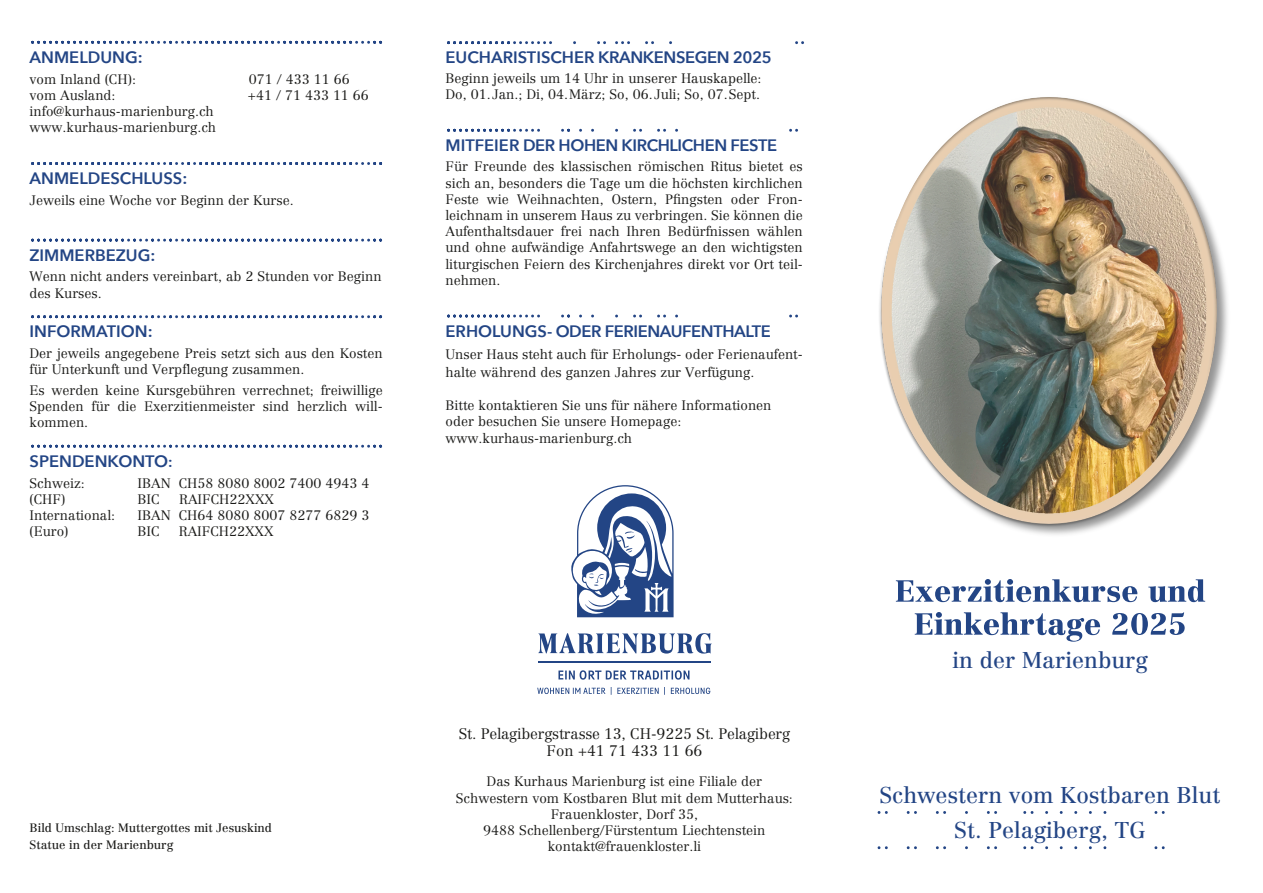
<style>
.page{position:relative;width:1263px;height:893px;background:#fff}
.page>*{position:absolute;margin:0;border:0;box-sizing:border-box;transform-origin:0 0}
.t1{font:22.5px "Centennial";color:#234585}
.t2{font:600 16.5px "Avenir Next";letter-spacing:-.025em;color:#234585}
.t3{font:600 16.5px "Avenir Next";color:#234585}
.t4{font:600 16.5px "Avenir Next";letter-spacing:-.02em;color:#234585}
.t5{font:300 15px "Centennial";letter-spacing:-.01em;color:#1a1a18}
.t6{font:300 13.5px "Centennial";color:#1a1a18}
.t7{font:12px "Centennial";color:#1a1a18}
.s1{font-size:15px}
</style>
<div class="page">
<svg style="left:31px;top:41px;width:352px;height:3px"></svg>
<svg style="left:31px;top:162px;width:352px;height:3px"></svg>
<svg style="left:31px;top:239px;width:352px;height:3px"></svg>
<svg style="left:31px;top:315px;width:352px;height:3px"></svg>
<svg style="left:31px;top:445px;width:352px;height:3px"></svg>
<svg style="left:447px;top:41px;width:356px;height:3px"></svg>
<svg style="left:447px;top:129px;width:351px;height:3px"></svg>
<svg style="left:447px;top:315px;width:351px;height:3px"></svg>
<svg style="left:896px;top:579px;width:241px;height:23px"></svg>
<svg style="left:1148px;top:579px;width:57px;height:23px"></svg>
<svg style="left:915px;top:612px;width:185px;height:30px"></svg>
<svg style="left:1112px;top:612px;width:73px;height:23px"></svg>
<img style="left:879px;top:97px;width:349px;height:438px">
<svg style="left:877px;top:811px;width:288px;height:3px"></svg>
<svg style="left:877px;top:846px;width:288px;height:3px"></svg>
<svg style="left:538px;top:633px;width:174px;height:21px"></svg>
<svg style="left:558px;top:670px;width:131px;height:10px"></svg>
<svg style="left:537px;top:687px;width:173px;height:8px"></svg>
<hr style="left:538px;top:661px;width:172px;height:1px;background:#234585">
<svg style="left:571px;top:485px;width:102px;height:132px"></svg>
<p class="t3" style="left:30px;top:47px;width:115px">ANMELDUNG:</p>
<p class="t6" style="left:30px;top:73px;width:108px">vom Inland (CH):</p>
<p class="t6" style="left:249px;top:73px;width:102px">071 / 433 11 66</p>
<p class="t6" style="left:30px;top:89px;width:88px">vom Ausland:</p>
<p class="t6" style="left:248px;top:89px;width:122px">+41 / 71 433 11 66</p>
<p class="t6" style="left:30px;top:105px;width:186px">info@kurhaus-marienburg.ch</p>
<p class="t6" style="left:30px;top:122px;width:188px">www.kurhaus-marienburg.ch</p>
<p class="t3" style="left:30px;top:168px;width:159px">ANMELDESCHLUSS:</p>
<p class="t6" style="left:30px;top:194px;width:266px">Jeweils eine Woche vor Beginn der Kurse.</p>
<p class="t3" style="left:30px;top:244px;width:127px">ZIMMERBEZUG:</p>
<p class="t6" style="left:30px;top:270px;width:353px">Wenn nicht anders vereinbart, ab 2 Stunden vor Beginn</p>
<p class="t6" style="left:30px;top:287px;width:74px">des Kurses.</p>
<p class="t3" style="left:30px;top:321px;width:125px">INFORMATION:</p>
<p class="t6" style="left:30px;top:347px;width:355px">Der jeweils angegebene Preis setzt sich aus den Kosten</p>
<p class="t6" style="left:30px;top:363px;width:276px">für Unterkunft und Verpflegung zusammen.</p>
<p class="t6" style="left:30px;top:384px;width:355px">Es werden keine Kursgebühren verrechnet; freiwillige</p>
<p class="t6" style="left:30px;top:400px;width:355px">Spenden für die Exerzitienmeister sind herzlich will-</p>
<p class="t6" style="left:30px;top:416px;width:60px">kommen.</p>
<p class="t3" style="left:30px;top:450px;width:145px">SPENDENKONTO<span class="s1">:</span></p>
<p class="t6" style="left:30px;top:477px;width:57px">Schweiz:</p>
<p class="t6" style="left:138px;top:477px;width:233px">IBAN CH58 8080 8002 7400 4943 4</p>
<p class="t6" style="left:30px;top:493px;width:37px">(CHF)</p>
<p class="t6" style="left:138px;top:493px;width:24px">BIC</p>
<p class="t6" style="left:179px;top:493px;width:96px">RAIFCH22XXX</p>
<p class="t6" style="left:30px;top:509px;width:87px">International:</p>
<p class="t6" style="left:138px;top:509px;width:233px">IBAN CH64 8080 8007 8277 6829 3</p>
<p class="t6" style="left:30px;top:525px;width:41px">(Euro)</p>
<p class="t6" style="left:138px;top:525px;width:24px">BIC</p>
<p class="t6" style="left:179px;top:525px;width:96px">RAIFCH22XXX</p>
<p class="t4" style="left:445px;top:47px;width:328px">EUCHARISTISCHER KRANKENSEGEN 2025</p>
<p class="t6" style="left:445px;top:72px;width:318px">Beginn jeweils um 14 Uhr in unserer Hauskapelle:</p>
<p class="t6" style="left:445px;top:88px;width:316px">Do, 01.Jan.; Di, 04.März; So, 06.Juli; So, 07.Sept.</p>
<p class="t2" style="left:445px;top:135px;width:333px">MITFEIER DER HOHEN KIRCHLICHEN FESTE</p>
<p class="t6" style="left:445px;top:161px;width:359px">Für Freunde des klassischen römischen Ritus bietet es</p>
<p class="t6" style="left:445px;top:177px;width:359px">sich an, besonders die Tage um die höchsten kirchlichen</p>
<p class="t6" style="left:445px;top:193px;width:359px">Feste wie Weihnachten, Ostern, Pfingsten oder Fron-</p>
<p class="t6" style="left:445px;top:209px;width:359px">leichnam in unserem Haus zu verbringen. Sie können die</p>
<p class="t6" style="left:445px;top:225px;width:359px">Aufenthaltsdauer frei nach Ihren Bedürfnissen wählen</p>
<p class="t6" style="left:445px;top:242px;width:359px">und ohne aufwändige Anfahrtswege an den wichtigsten</p>
<p class="t6" style="left:445px;top:258px;width:359px">liturgischen Feiern des Kirchenjahres direkt vor Ort teil-</p>
<p class="t6" style="left:445px;top:274px;width:56px">nehmen.</p>
<p class="t2" style="left:445px;top:320px;width:327px">ERHOLUNGS- ODER FERIENAUFENTHALTE</p>
<p class="t6" style="left:445px;top:348px;width:359px">Unser Haus steht auch für Erholungs- oder Ferienaufent-</p>
<p class="t6" style="left:445px;top:366px;width:310px">halte während des ganzen Jahres zur Verfügung.</p>
<p class="t6" style="left:445px;top:399px;width:327px">Bitte kontaktieren Sie uns für nähere Informationen</p>
<p class="t6" style="left:445px;top:416px;width:237px">oder besuchen Sie unsere Homepage:</p>
<p class="t6" style="left:445px;top:432px;width:188px">www.kurhaus-marienburg.ch</p>
<p class="t7" style="left:30px;top:823px;width:244px">Bild Umschlag: Muttergottes mit Jesuskind</p>
<p class="t7" style="left:30px;top:839px;width:145px">Statue in der Marienburg</p>
<p class="t5" style="left:459px;top:727px;width:333px">St. Pelagibergstrasse 13, CH-9225 St. Pelagiberg</p>
<p class="t5" style="left:547px;top:744px;width:157px">Fon +41 71 433 11 66</p>
<p class="t6" style="left:487px;top:776px;width:277px">Das Kurhaus Marienburg ist eine Filiale der</p>
<p class="t6" style="left:456px;top:792px;width:339px">Schwestern vom Kostbaren Blut mit dem Mutterhaus:</p>
<p class="t6" style="left:551px;top:808px;width:149px">Frauenkloster, Dorf 35,</p>
<p class="t6" style="left:483px;top:824px;width:284px">9488 Schellenberg/Fürstentum Liechtenstein</p>
<p class="t6" style="left:548px;top:840px;width:155px">kontakt@frauenkloster.li</p>
<p class="t1" style="left:953px;top:650px;width:197px">in der Marienburg</p>
<p class="t1" style="left:879px;top:785px;width:342px">Schwestern vom Kostbaren Blut</p>
<p class="t1" style="left:954px;top:819px;width:193px">St. Pelagiberg, TG</p>
</div>
